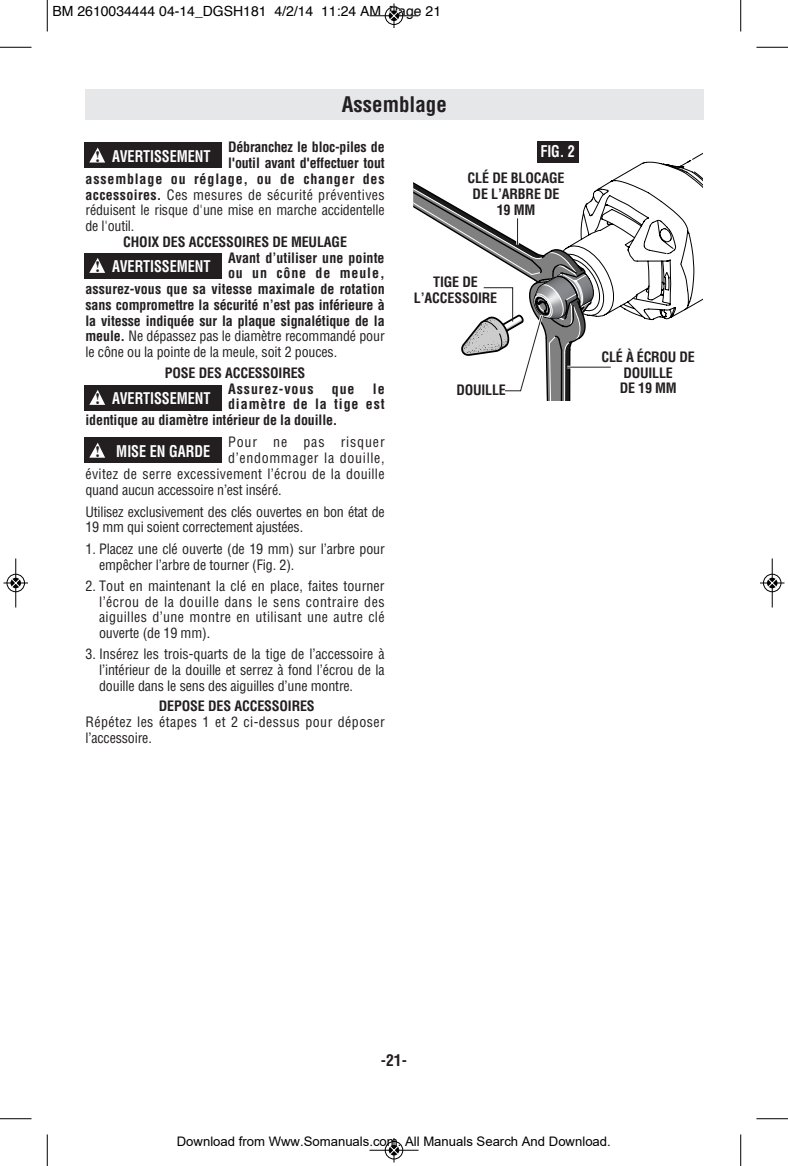
<style>
.page{position:relative;width:788px;height:1166px;background:#fff}
.page>*{position:absolute;margin:0;border:0;box-sizing:border-box;transform-origin:0 0}
.t1{font:700 condensed 21px "Helvetica";color:#231f20}
.t2{font:700 condensed 15.75px "Helvetica";letter-spacing:-.005em;color:#fff;scale:.9 1}
.t3{font:700 condensed 15.75px "Helvetica";color:#231f20}
.t4{font:condensed 14px/15.8px "Helvetica";letter-spacing:-.01em;color:#231f20}
.t5{font:700 condensed 14px/15.8px "Helvetica";letter-spacing:-.01em;color:#231f20;text-align:center}
.t6{font:condensed 14px "Helvetica";letter-spacing:.025em;color:#231f20}
.t7{font:condensed 14px/15.8px "Helvetica";letter-spacing:.03em;color:#231f20}
.t8{font:14px "Helvetica";color:#000}
.t9{font:700 condensed 14px "Helvetica";letter-spacing:.065em;color:#231f20}
.t10{font:700 condensed 14px "Helvetica";letter-spacing:.06em;color:#231f20}
.t11{font:condensed 14px "Helvetica";letter-spacing:.045em;color:#231f20}
.t12{font:condensed 14px "Helvetica";letter-spacing:.06em;color:#231f20}
.t13{font:13.12px "Arial";color:#000}
.s1{font-weight:700}
.s2{font-family:"Times";font-stretch:normal;color:#231f20}
</style>
<div class="page">
<div style="left:85px;top:89px;width:618px;height:30px;background:#e6e7e9"></div>
<svg style="left:413px;top:145px;width:289px;height:256px"></svg>
<div style="left:536px;top:142px;width:42px;height:21px;background:#231f20"></div>
<div style="left:84px;top:142px;width:137px;height:26px;background:#231f20"></div>
<svg style="left:89px;top:147px;width:16px;height:15px"></svg>
<div style="left:84px;top:253px;width:137px;height:25px;background:#231f20"></div>
<svg style="left:89px;top:258px;width:16px;height:15px"></svg>
<div style="left:84px;top:385px;width:137px;height:25px;background:#231f20"></div>
<svg style="left:89px;top:390px;width:16px;height:15px"></svg>
<div style="left:84px;top:437px;width:137px;height:26px;background:#231f20"></div>
<svg style="left:89px;top:442px;width:16px;height:16px"></svg>
<hr style="left:47px;top:0;width:1px;height:32px;background:#000">
<hr style="left:0;top:47px;width:32px;height:1px;background:#000">
<hr style="left:740px;top:0;width:1px;height:32px;background:#000">
<hr style="left:756px;top:47px;width:32px;height:1px;background:#000">
<hr style="left:47px;top:1134px;width:1px;height:32px;background:#000">
<hr style="left:0;top:1118px;width:32px;height:1px;background:#000">
<hr style="left:740px;top:1134px;width:1px;height:32px;background:#000">
<hr style="left:756px;top:1118px;width:32px;height:1px;background:#000">
<div style="left:384px;top:6px;width:19px;height:19px;border:1px solid #fff;border-radius:50%"></div>
<hr style="left:369px;top:15px;width:49px;height:1px;background:#000">
<div style="left:385px;top:7px;width:18px;height:18px;border:1px solid #000;border-radius:50%"></div>
<svg style="left:389px;top:4px;width:9px;height:24px"></svg>
<div style="left:384px;top:1140px;width:19px;height:19px;border:1px solid #fff;border-radius:50%"></div>
<hr style="left:369px;top:1149px;width:49px;height:1px;background:#000">
<div style="left:385px;top:1141px;width:18px;height:18px;border:1px solid #000;border-radius:50%"></div>
<svg style="left:389px;top:1138px;width:9px;height:24px"></svg>
<div style="left:6px;top:573px;width:19px;height:19px;border:1px solid #fff;border-radius:50%"></div>
<hr style="left:15px;top:558px;width:1px;height:49px;background:#000">
<div style="left:7px;top:574px;width:18px;height:18px;border:1px solid #000;border-radius:50%"></div>
<svg style="left:4px;top:578px;width:24px;height:9px"></svg>
<div style="left:762px;top:573px;width:19px;height:19px;border:1px solid #fff;border-radius:50%"></div>
<hr style="left:771px;top:558px;width:1px;height:49px;background:#000">
<div style="left:763px;top:574px;width:18px;height:18px;border:1px solid #000;border-radius:50%"></div>
<svg style="left:760px;top:578px;width:24px;height:9px"></svg>
<p class="t8" style="left:52px;top:5px;width:390px">BM 2610034444 04-14_DGSH181 4/2/14 11:24 AM Page 21</p>
<h1 class="t1" style="left:342px;top:92px;width:106px">Assemblage</h1>
<p class="t5" style="left:228px;top:140px;width:158px">Débranchez le bloc-piles de</p>
<p class="t5" style="left:228px;top:155px;width:158px">l'outil avant d'effectuer tout</p>
<p class="t10" style="left:85px;top:171px;width:301px">assemblage ou réglage, ou de changer des</p>
<p class="t6" style="left:85px;top:186px;width:300px"><span class="s1">accessoires.</span> Ces mesures de sécurité préventives</p>
<p class="t4" style="left:85px;top:203px;width:300px">réduisent le risque d'une mise en marche accidentelle</p>
<p class="t4" style="left:85px;top:218px;width:50px">de l'outil.</p>
<p class="t5" style="left:123px;top:234px;width:225px">CHOIX DES ACCESSOIRES DE MEULAGE</p>
<p class="t5" style="left:228px;top:250px;width:158px">Avant d’utiliser une pointe</p>
<p class="t9" style="left:228px;top:265px;width:158px">ou un cône de meule,</p>
<p class="t5" style="left:85px;top:281px;width:301px">assurez-vous que sa vitesse maximale de rotation</p>
<p class="t5" style="left:85px;top:297px;width:301px">sans compromettre la sécurité n’est pas inférieure à</p>
<p class="t5" style="left:85px;top:313px;width:300px">la vitesse indiquée sur la plaque signalétique de la</p>
<p class="t4" style="left:85px;top:329px;width:300px"><span class="s1">meule.</span> Ne dépassez pas le diamètre recommandé pour</p>
<p class="t4" style="left:85px;top:344px;width:253px">le cône ou la pointe de la meule, soit 2 pouces.</p>
<p class="t5" style="left:228px;top:365px;width:87px;text-align:left;text-indent:-63px">POSE DES ACCESSOIRES<br>Assurez-vous</p>
<p class="t2" style="left:540px;top:142px;width:40px">FIG. 2</p>
<p class="t2" style="left:95px;top:147px;width:130px"><span class="s2">!</span> AVERTISSEMENT</p>
<p class="t5" style="left:467px;top:170px;width:98px">CLÉ DE BLOCAGE<br>DE L’ARBRE DE<br>19 MM</p>
<p class="t2" style="left:95px;top:258px;width:130px"><span class="s2">!</span> AVERTISSEMENT</p>
<p class="t5" style="left:414px;top:274px;width:85px">TIGE DE<br>L’ACCESSOIRE</p>
<p class="t5" style="left:332px;top:381px;width:24px">que</p>
<p class="t5" style="left:373px;top:381px;width:13px">le</p>
<p class="t9" style="left:228px;top:396px;width:158px">diamètre de la tige est</p>
<p class="t5" style="left:85px;top:412px;width:253px">identique au diamètre intérieur de la douille.</p>
<p class="t12" style="left:228px;top:434px;width:158px">Pour ne pas risquer</p>
<p class="t11" style="left:228px;top:450px;width:158px">d’endommager la douille,</p>
<p class="t6" style="left:85px;top:466px;width:300px">évitez de serre excessivement l’écrou de la douille</p>
<p class="t4" style="left:85px;top:482px;width:197px">quand aucun accessoire n’est inséré.</p>
<p class="t4" style="left:85px;top:504px;width:301px">Utilisez exclusivement des clés ouvertes en bon état de<br>19 mm qui soient correctement ajustées.</p>
<p class="t4" style="left:99px;top:541px;width:287px;text-indent:-14px">1. Placez une clé ouverte (de 19 mm) sur l’arbre pour empêcher l’arbre de tourner (Fig. 2).</p>
<p class="t4" style="left:99px;top:578px;width:287px;text-align:justify;text-indent:-14px">2. Tout en maintenant la clé en place, faites tourner l’écrou de la douille dans le sens contraire des aiguilles d’une montre en utilisant une autre clé ouverte (de 19 mm).</p>
<p class="t4" style="left:99px;top:646px;width:287px;text-align:justify;text-indent:-14px">3. Insérez les trois-quarts de la tige de l’accessoire à l’intérieur de la douille et serrez à fond l’écrou de la douille dans le sens des aiguilles d’une montre.</p>
<p class="t5" style="left:159px;top:698px;width:157px">DEPOSE DES ACCESSOIRES</p>
<p class="t7" style="left:85px;top:714px;width:301px">Répétez les étapes 1 et 2 ci-dessus pour déposer l’accessoire.</p>
<p class="t5" style="left:456px;top:382px;width:51px">DOUILLE</p>
<p class="t2" style="left:95px;top:390px;width:130px"><span class="s2">!</span> AVERTISSEMENT</p>
<p class="t2" style="left:95px;top:442px;width:129px"><span class="s2">!</span> MISE EN GARDE</p>
<p class="t5" style="left:601px;top:349px;width:95px">CLÉ À ÉCROU DE<br>DOUILLE<br>DE 19 MM</p>
<p class="t3" style="left:381px;top:1051px;width:28px">-21-</p>
<p class="t13" style="left:177px;top:1133px;width:435px">Download from Www.Somanuals.com. All Manuals Search And Download.</p>
</div>
